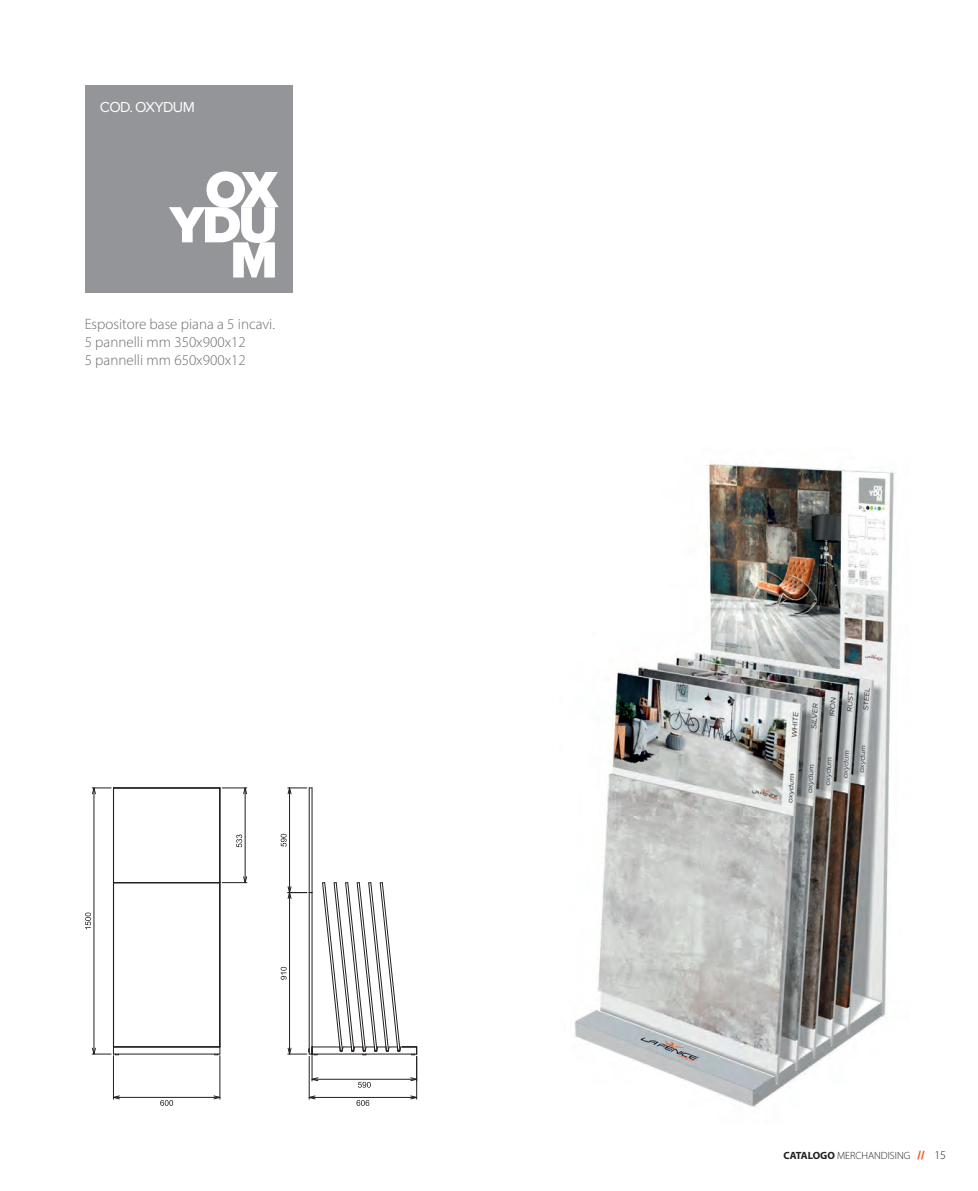
<style>
.page{position:relative;width:978px;height:1191px;background:#fff}
.page>*{position:absolute;margin:0;border:0;box-sizing:border-box;transform-origin:0 0}
.t1{font:900 52.65px "Proxima Nova";color:#fff}
.t2{font:300 15px/18px "Myriad Pro";color:#6c6d70}
.t3{font:15px "Proxima Nova";letter-spacing:-.05em;color:#fff}
.t4{font:300 10.5px "Myriad Pro";color:#231f20}
.s1{font-weight:700}
.s2{font-weight:900;font-size:12px;color:#f15921}
.s3{font-size:12px}
</style>
<div class="page">
<div style="left:85px;top:85px;width:207px;height:207px;background:#939598"></div>
<img style="left:574px;top:462px;width:321px;height:646px">
<hr style="left:220px;top:882px;width:1px;height:164px;background:#231f20">
<hr style="left:114px;top:882px;width:106px;height:1px;background:#231f20">
<hr style="left:113px;top:882px;width:1px;height:164px;background:#231f20">
<hr style="left:114px;top:787px;width:106px;height:1px;background:#231f20">
<hr style="left:113px;top:788px;width:1px;height:94px;background:#231f20">
<hr style="left:220px;top:788px;width:1px;height:94px;background:#231f20">
<hr style="left:113px;top:1046px;width:107px;height:1px;background:#231f20">
<hr style="left:113px;top:1053px;width:107px;height:1px;background:#231f20">
<svg style="left:214px;top:1046px;width:7px;height:9px"></svg>
<hr style="left:309px;top:788px;width:1px;height:104px;background:#231f20">
<hr style="left:312px;top:788px;width:1px;height:104px;background:#231f20">
<hr style="left:94px;top:788px;width:1px;height:266px;background:#231f20">
<svg style="left:92px;top:1046px;width:27px;height:9px"></svg>
<svg style="left:92px;top:787px;width:22px;height:7px"></svg>
<hr style="left:245px;top:788px;width:1px;height:94px;background:#231f20">
<svg style="left:220px;top:876px;width:27px;height:8px"></svg>
<svg style="left:220px;top:787px;width:27px;height:7px"></svg>
<hr style="left:113px;top:1097px;width:107px;height:1px;background:#231f20">
<hr style="left:113px;top:1055px;width:1px;height:44px;background:#231f20">
<hr style="left:220px;top:1055px;width:1px;height:44px;background:#231f20">
<svg style="left:114px;top:1095px;width:6px;height:4px"></svg>
<svg style="left:214px;top:1095px;width:7px;height:4px"></svg>
<hr style="left:309px;top:1097px;width:108px;height:1px;background:#231f20">
<hr style="left:309px;top:1056px;width:1px;height:43px;background:#231f20">
<hr style="left:416px;top:1056px;width:1px;height:43px;background:#231f20">
<svg style="left:308px;top:1095px;width:8px;height:4px"></svg>
<svg style="left:410px;top:1095px;width:8px;height:4px"></svg>
<hr style="left:289px;top:788px;width:1px;height:104px;background:#231f20">
<svg style="left:288px;top:787px;width:24px;height:7px"></svg>
<svg style="left:85px;top:912px;width:6px;height:17px"></svg>
<svg style="left:236px;top:834px;width:6px;height:13px"></svg>
<svg style="left:160px;top:1100px;width:13px;height:5px"></svg>
<svg style="left:356px;top:1100px;width:13px;height:6px"></svg>
<svg style="left:281px;top:834px;width:6px;height:12px"></svg>
<svg style="left:281px;top:882px;width:137px;height:205px"></svg>
<p class="t3" style="left:100px;top:96px;width:96px">COD. OXYDUM</p>
<h1 class="t1" style="left:206px;top:150px;width:74px">OX</h1>
<h1 class="t1" style="left:170px;top:185px;width:110px">YDU</h1>
<h1 class="t1" style="left:230px;top:221px;width:49px">M</h1>
<p class="t2" style="left:85px;top:315px;width:192px">Espositore base piana a 5 incavi.<br>5 pannelli mm 350x900x12<br>5 pannelli mm 650x900x12</p>
<p class="t4" style="left:783px;top:1149px;width:164px"><span class="s1">CATALOGO</span> MERCHANDISING <span class="s2">//</span> <span class="s3">15</span></p>
</div>
